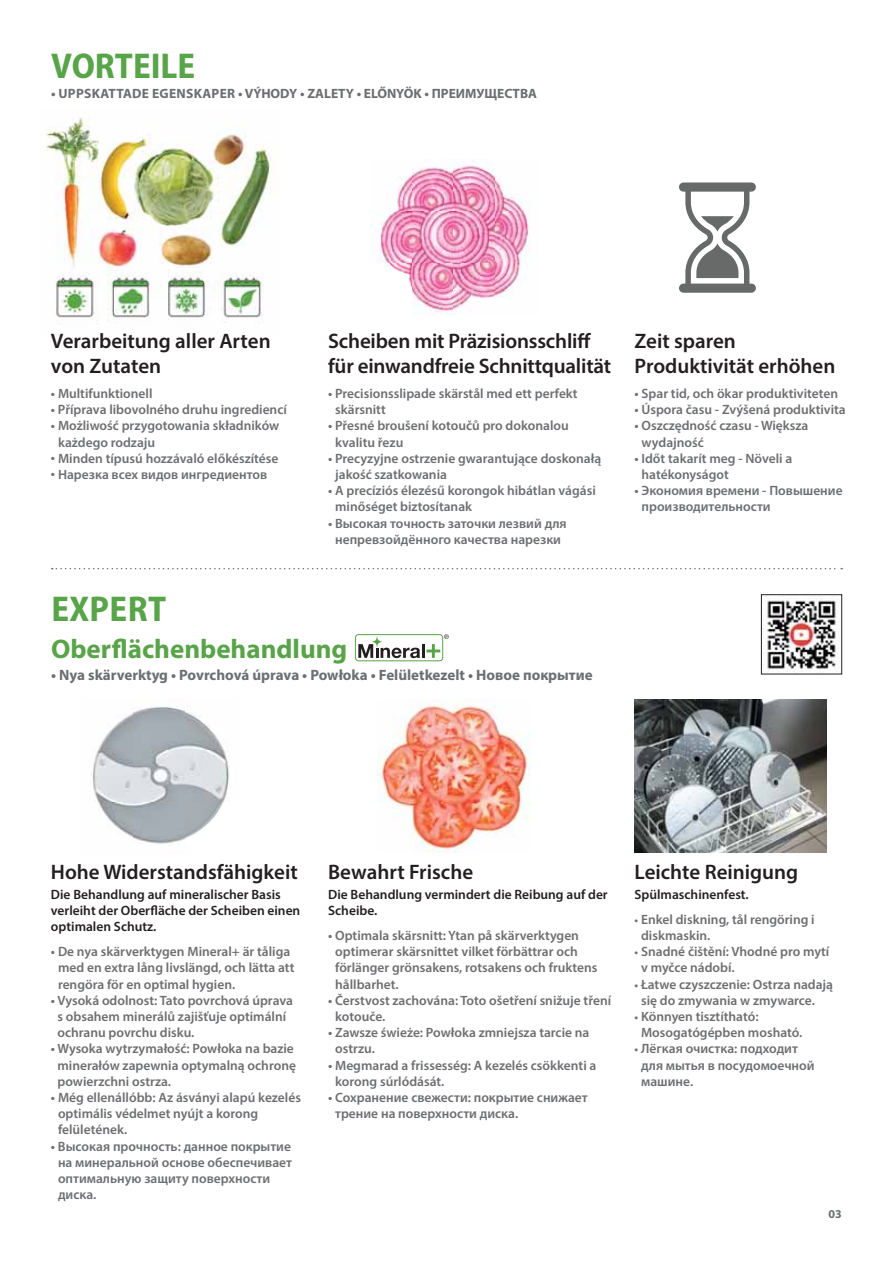
<style>
.page{position:relative;width:893px;height:1263px;background:#fff}
.page>*{position:absolute;margin:0;border:0;box-sizing:border-box;transform-origin:0 0}
.t1{font:700 semi-condensed 36px "Myriad Pro";color:#58a448}
.t2{font:700 27px "Myriad Pro";color:#58a448}
.t3{font:600 21px/25.2px "Myriad Pro";color:#231f20}
.t4{font:700 15px "Myriad Pro";color:#6d6e70}
.t5{font:600 13.5px/16.2px "Myriad Pro";color:#6d6e70}
.t6{font:600 13.5px/16.2px "Myriad Pro";color:#231f20}
.t7{font:700 13.5px "Myriad Pro";color:#6d6e70}
.t8{font:700 12px "Myriad Pro";color:#6d6e70}
.s1{font-size:12px}
</style>
<div class="page">
<img style="left:46px;top:110px;width:231px;height:214px">
<svg style="left:52px;top:568px;width:790px;height:1px"></svg>
<img style="left:92px;top:706px;width:137px;height:138px">
<img style="left:377px;top:702px;width:153px;height:151px">
<img style="left:635px;top:700px;width:192px;height:153px">
<hr style="left:422px;top:644px;width:3px;height:14px;background:#231f20">
<div style="left:355px;top:634px;width:88px;height:27px;border:1px solid #58a448;border-radius:3px"></div>
<svg style="left:358px;top:636px;width:62px;height:22px"></svg>
<svg style="left:426px;top:634px;width:23px;height:24px"></svg>
<img style="left:371px;top:161px;width:158px;height:154px">
<svg style="left:679px;top:182px;width:77px;height:111px"></svg>
<img style="left:763px;top:596px;width:75px;height:76px">
<div style="left:761px;top:594px;width:81px;height:80px;border:1px solid #231f20"></div>
<h1 class="t1" style="left:51px;top:52px;width:146px">VORTEILE</h1>
<p class="t7" style="left:51px;top:89px;width:487px">• UPPSKATTADE EGENSKAPER • VÝHODY • ZALETY • ELŐNYÖK • ПРЕИМУЩЕСТВА</p>
<h3 class="t3" style="left:51px;top:331px;width:221px">Verarbeitung aller Arten von Zutaten</h3>
<p class="t5" style="left:51px;top:387px;width:103px">• Multifunktionell</p>
<p class="t5" style="left:51px;top:403px;width:237px">• Příprava libovolného druhu ingrediencí</p>
<p class="t5" style="left:58px;top:419px;width:223px;text-indent:-7px">• Możliwość przygotowania składników każdego rodzaju</p>
<p class="t5" style="left:51px;top:452px;width:229px">• Minden típusú hozzávaló előkészítése</p>
<p class="t5" style="left:51px;top:468px;width:218px">• Нарезка всех видов ингредиентов</p>
<h3 class="t3" style="left:328px;top:331px;width:285px">Scheiben mit Präzisionsschliff für einwandfreie Schnittqualität</h3>
<p class="t5" style="left:335px;top:387px;width:244px;text-indent:-7px">• Precisionsslipade skärstål med ett perfekt skärsnitt</p>
<p class="t5" style="left:335px;top:419px;width:235px;text-indent:-7px">• Přesné broušení kotoučů pro dokonalou kvalitu řezu</p>
<p class="t5" style="left:335px;top:452px;width:268px;text-indent:-7px">• Precyzyjne ostrzenie gwarantujące doskonałą jakość szatkowania</p>
<p class="t5" style="left:335px;top:484px;width:262px;text-indent:-7px">• A precíziós élezésű korongok hibátlan vágási minőséget biztosítanak</p>
<p class="t5" style="left:328px;top:516px;width:240px;text-align:center">• Высокая точность заточки лезвий для непревзойдённого качества нарезки</p>
<h1 class="t1" style="left:51px;top:596px;width:116px">EXPERT</h1>
<h2 class="t2" style="left:51px;top:639px;width:298px">Oberflächenbehandlung</h2>
<p class="t4" style="left:51px;top:670px;width:543px">• Nya skärverktyg • Povrchová úprava • Powłoka • Felületkezelt • Новое покрытие</p>
<h3 class="t3" style="left:635px;top:331px;width:202px">Zeit sparen<br>Produktivität erhöhen</h3>
<p class="t5" style="left:635px;top:387px;width:205px">• Spar tid, och ökar produktiviteten</p>
<p class="t5" style="left:635px;top:403px;width:213px">• Úspora času - Zvýšená produktivita</p>
<p class="t5" style="left:642px;top:419px;width:168px;text-indent:-7px">• Oszczędność czasu - Większa wydajność</p>
<p class="t5" style="left:642px;top:452px;width:152px;text-indent:-7px">• Időt takarít meg - Növeli a hatékonyságot</p>
<p class="t5" style="left:642px;top:484px;width:203px;text-indent:-7px">• Экономия времени - Повышение производительности</p>
<h3 class="t3" style="left:51px;top:861px;width:248px">Hohe Widerstandsfähigkeit</h3>
<p class="t6" style="left:51px;top:888px;width:251px">Die Behandlung auf mineralischer Basis verleiht der Oberfläche der Scheiben einen optimalen Schutz.</p>
<p class="t5" style="left:58px;top:945px;width:238px;text-indent:-7px">• De nya skärverktygen Mineral+ är tåliga med en extra lång livslängd, och lätta att rengöra för en optimal hygien.</p>
<p class="t5" style="left:58px;top:993px;width:237px;text-indent:-7px">• Vysoká odolnost: Tato povrchová úprava s obsahem minerálů zajišťuje optimální ochranu povrchu disku.</p>
<p class="t5" style="left:58px;top:1042px;width:240px;text-indent:-7px">• Wysoka wytrzymałość: Powłoka na bazie minerałów zapewnia optymalną ochronę powierzchni ostrza.</p>
<p class="t5" style="left:58px;top:1091px;width:244px;text-indent:-7px">• Még ellenállóbb: Az ásványi alapú kezelés optimális védelmet nyújt a korong felületének.</p>
<p class="t5" style="left:58px;top:1139px;width:236px;text-indent:-7px">• Высокая прочность: данное покрытие на минеральной основе обеспечивает оптимальную защиту поверхности диска.</p>
<h3 class="t3" style="left:328px;top:861px;width:147px">Bewahrt Frische</h3>
<p class="t6" style="left:328px;top:888px;width:281px">Die Behandlung vermindert die Reibung auf der<br>Scheibe.</p>
<p class="t5" style="left:335px;top:929px;width:264px;text-indent:-7px">• Optimala skärsnitt: Ytan på skärverktygen optimerar skärsnittet vilket förbättrar och förlänger grönsakens, rotsakens och fruktens hållbarhet.</p>
<p class="t5" style="left:335px;top:993px;width:277px;text-indent:-7px">• Čerstvost zachována: Toto ošetření snižuje tření kotouče.</p>
<p class="t5" style="left:335px;top:1026px;width:256px;text-indent:-7px">• Zawsze świeże: Powłoka zmniejsza tarcie na ostrzu.</p>
<p class="t5" style="left:335px;top:1058px;width:263px;text-indent:-7px">• Megmarad a frissesség: A kezelés csökkenti a korong súrlódását.</p>
<p class="t5" style="left:335px;top:1091px;width:254px;text-indent:-7px">• Сохранение свежести: покрытие снижает трение на поверхности диска.</p>
<h3 class="t3" style="left:635px;top:861px;width:165px">Leichte Reinigung</h3>
<p class="t6" style="left:635px;top:888px;width:116px">Spülmaschinenfest.</p>
<p class="t5" style="left:641px;top:912px;width:175px;text-indent:-7px"><span class="s1">•</span> Enkel diskning, tål rengöring i diskmaskin.</p>
<p class="t5" style="left:641px;top:945px;width:190px;text-indent:-7px"><span class="s1">•</span> Snadné čištění: Vhodné pro mytí v myčce nádobí.</p>
<p class="t5" style="left:641px;top:977px;width:194px;text-indent:-7px"><span class="s1">•</span> Łatwe czyszczenie: Ostrza nadają się do zmywania w zmywarce.</p>
<p class="t5" style="left:641px;top:1010px;width:163px;text-indent:-7px"><span class="s1">•</span> Könnyen tisztítható:<br>Mosogatógépben mosható.</p>
<p class="t5" style="left:641px;top:1042px;width:175px;text-indent:-7px"><span class="s1">•</span> Лёгкая очистка: подходит для мытья в посудомоечной машине.</p>
<p class="t8" style="left:829px;top:1209px;width:15px">03</p>
</div>
